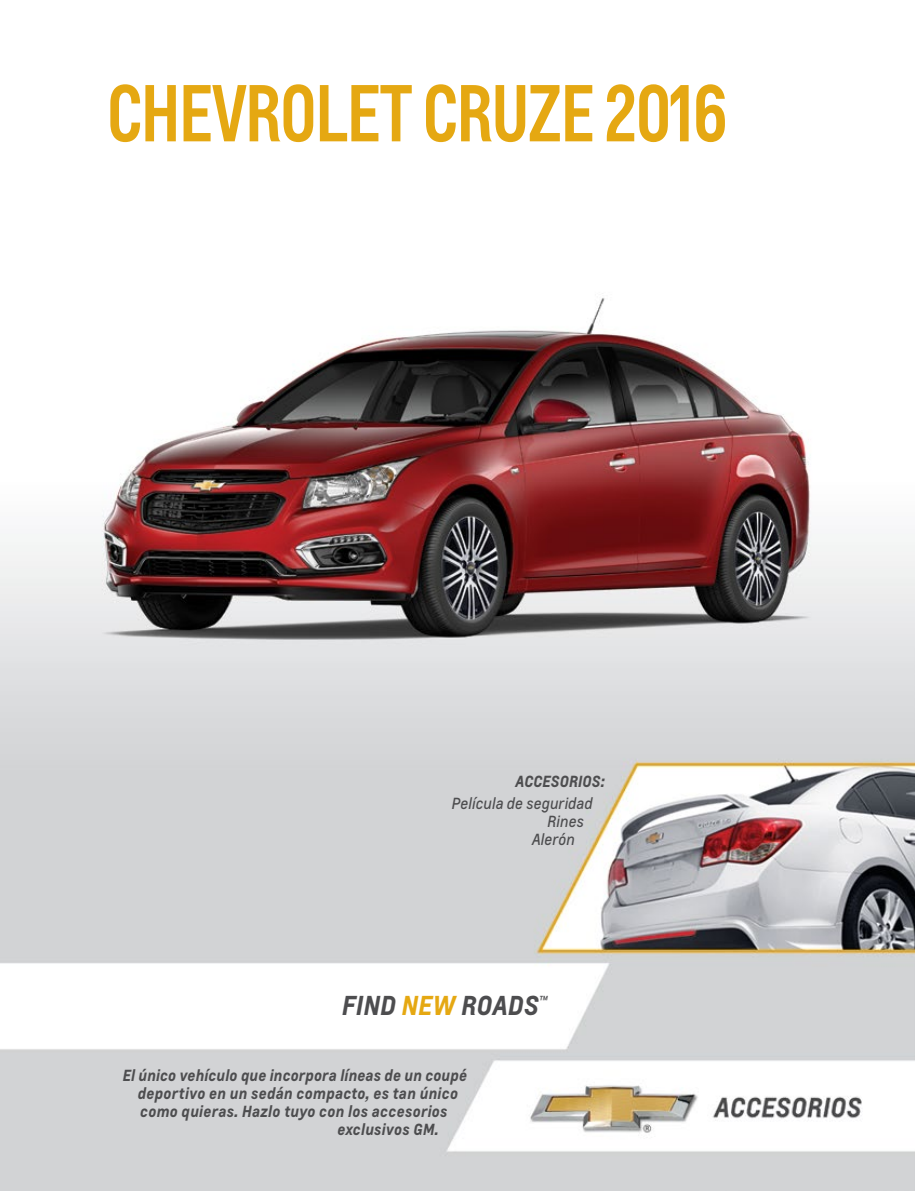
<style>
.page{position:relative;width:915px;height:1191px;background:#fff}
.page>*{position:absolute;margin:0;border:0;box-sizing:border-box;transform-origin:0 0}
.t1{font:600 condensed 75px "Louis";letter-spacing:-.025em;color:#e5a812}
.t2{font:italic 700 25.5px "Louis";color:#4d4d4f}
.t3{font:italic 700 15px "Louis";letter-spacing:.01em;color:#4d4d4f}
.t4{font:italic 15px "Louis";color:#4d4d4f}
.s1{color:#e5a812}
</style>
<div class="page">
<img style="left:0;top:298px;width:914px;height:893px">
<h1 class="t1" style="left:106px;top:64px;width:623px">CHEVROLET CRUZE 2016</h1>
<p class="t3" style="left:515px;top:771px;width:91px">ACCESORIOS:</p>
<p class="t4" style="left:451px;top:794px;width:142px">Película de seguridad</p>
<p class="t4" style="left:547px;top:812px;width:38px">Rines</p>
<p class="t4" style="left:531px;top:830px;width:44px">Alerón</p>
<h2 class="t2" style="left:341px;top:988px;width:207px">FIND <span class="s1">NEW</span> ROADS<sup>™</sup></h2>
<p class="t3" style="left:122px;top:1065px;width:346px">El único vehículo que incorpora líneas de un coupé</p>
<p class="t3" style="left:137px;top:1083px;width:322px">deportivo en un sedán compacto, es tan único</p>
<p class="t3" style="left:140px;top:1101px;width:309px">como quieras. Hazlo tuyo con los accesorios</p>
<p class="t3" style="left:337px;top:1119px;width:103px">exclusivos GM.</p>
</div>
